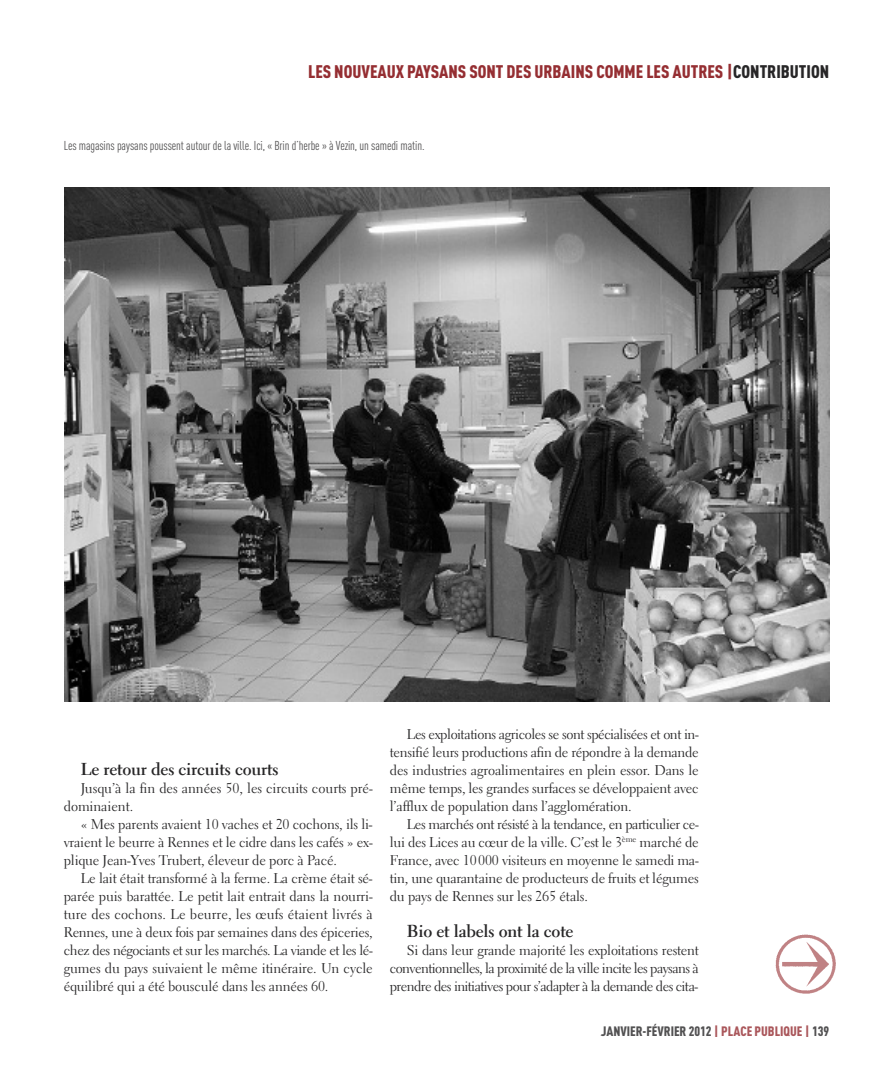
<style>
.page{position:relative;width:893px;height:1085px;background:#fff}
.page>*{position:absolute;margin:0;border:0;box-sizing:border-box;transform-origin:0 0}
.t1{font:900 18px "DIN Cond";color:#952e32}
.t2{font:700 17.25px "Electra LT";letter-spacing:-.01em;color:#272627}
.t3{font:14.1px/18px "Electra LT";letter-spacing:-.01em;color:#272627;text-align:justify}
.t4{font:900 13.5px "DIN Cond";color:#525152}
.t5{font:12.75px "DIN Cond";letter-spacing:-.005em;color:#525152}
.s1{color:#272627}
.s2{color:#aa575b}
</style>
<div class="page">
<img style="left:64px;top:187px;width:765px;height:514px">
<img style="left:775px;top:934px;width:61px;height:60px">
<p class="t1" style="left:308px;top:60px;width:523px">LES NOUVEAUX PAYSANS SONT DES URBAINS COMME LES AUTRES |<span class="s1">CONTRIBUTION</span></p>
<p class="t5" style="left:64px;top:138px;width:362px">Les magasins paysans poussent autour de la ville. Ici, « Brin d’herbe » à Vezin, un samedi matin.</p>
<p class="t2" style="left:81px;top:761px;width:199px">Le retour des circuits courts</p>
<p class="t3" style="left:64px;top:780px;width:310px;text-indent:17px">Jusqu’à la fin des années 50, les circuits courts pré&shy;dominaient.</p>
<p class="t3" style="left:64px;top:816px;width:310px;text-indent:17px">« Mes parents avaient 10 vaches et 20 cochons, ils li&shy;vraient le beurre à Rennes et le cidre dans les cafés » ex&shy;plique Jean-Yves Trubert, éleveur de porc à Pacé.</p>
<p class="t3" style="left:64px;top:870px;width:311px;text-indent:17px">Le lait était transformé à la ferme. La crème était sé&shy;parée puis barattée. Le petit lait entrait dans la nourri&shy;ture des cochons. Le beurre, les œufs étaient livrés à Rennes, une à deux fois par semaines dans des épiceries, chez des négociants et sur les marchés. La viande et les lé&shy;gumes du pays suivaient le même itinéraire. Un cycle équilibré qui a été bousculé dans les années 60.</p>
<p class="t3" style="left:390px;top:726px;width:310px;text-indent:17px">Les exploitations agricoles se sont spécialisées et ont in&shy;tensifié leurs productions afin de répondre à la demande des industries agroalimentaires en plein essor. Dans le même temps, les grandes surfaces se développaient avec l’afflux de population dans l’agglomération.</p>
<p class="t3" style="left:390px;top:816px;width:310px;text-indent:17px">Les marchés ont résisté à la tendance, en particulier ce&shy;lui des Lices au cœur de la ville. C’est le 3<sup>ème</sup> marché de France, avec 10000 visiteurs en moyenne le samedi ma&shy;tin, une quarantaine de producteurs de fruits et légumes du pays de Rennes sur les 265 étals.</p>
<p class="t2" style="left:407px;top:923px;width:168px">Bio et labels ont la cote</p>
<p class="t3" style="left:390px;top:942px;width:310px;text-indent:17px">Si dans leur grande majorité les exploitations restent conventionnelles, la proximité de la ville incite les paysans à prendre des initiatives pour s’adapter à la demande des cita-</p>
<p class="t4" style="left:601px;top:1022px;width:230px">JANVIER-FÉVRIER 2012 <span class="s2">| PLACE PUBLIQUE |</span> 139</p>
</div>
